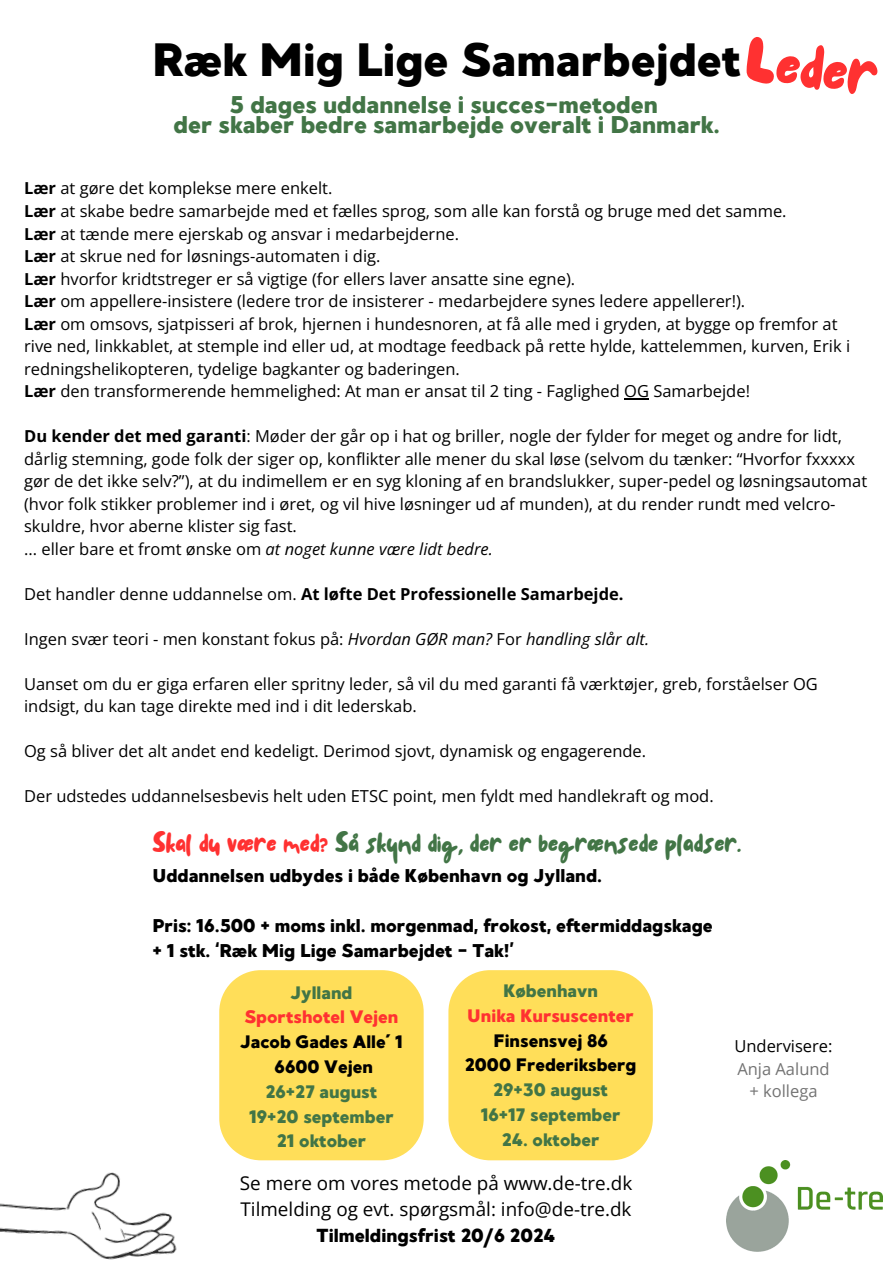
<style>
.page{position:relative;width:894px;height:1264px;background:#fff}
.page>*{position:absolute;margin:0;border:0;box-sizing:border-box;transform-origin:0 0}
.t1{font:66.6px "NF Lepetitcochon Regular";color:#ff3131}
.t2{font:46.65px "MADE Good Time Grotesk";color:#000}
.t3{font:27.6px "NF Lepetitcochon Regular";color:#427546}
.t4{font:24.15px/20.2px "MADE Good Time Grotesk";color:#427546;text-align:center}
.t5{font:18.9px/26px "Open Sans";color:#000;text-align:center}
.t6{font:18.45px/24.8px "MADE Good Time Grotesk";color:#000}
.t7{font:18px/24.8px "MADE Good Time Grotesk";color:#427546;text-align:center}
.t8{font:16.5px/22.5px "Open Sans";color:#000}
.t9{font:700 16.5px "Open Sans";color:#000}
.t10{font:16.5px "Open Sans";color:#737373}
.s1{font-weight:700}
.s2{font-style:italic}
.s3{font-weight:400}
.s4{color:#ff3131}
.s5{color:#000}
.s6{font-family:"MADE Good Time Grotesk"}
</style>
<div class="page">
<img style="left:0;top:1160px;width:259px;height:100px">
<img style="left:726px;top:1160px;width:155px;height:91px">
<svg style="left:624px;top:398px;width:25px;height:1px"></svg>
<div style="left:448px;top:970px;width:204px;height:190px;background:#ffde59"></div>
<div style="left:219px;top:970px;width:204px;height:190px;background:#ffde59"></div>
<p class="t2" style="left:152px;top:30px;width:590px">Ræk Mig Lige Samarbejdet</p>
<h4 class="t1" style="left:752px;top:13px;width:133px;rotate:7deg">Leder</h4>
<h4 class="t4" style="left:173px;top:94px;width:547px">5 dages uddannelse i succes-metoden<br>der skaber bedre samarbejde overalt i Danmark.</h4>
<h3 class="t8" style="left:24px;top:177px;width:310px"><span class="s1">Lær</span> at gøre det komplekse mere enkelt.</h3>
<p class="t8" style="left:24px;top:199px;width:763px"><span class="s1">Lær</span> at skabe bedre samarbejde med et fælles sprog, som alle kan forstå og bruge med det samme.</p>
<p class="t8" style="left:24px;top:222px;width:436px"><span class="s1">Lær</span> at tænde mere ejerskab og ansvar i medarbejderne.</p>
<p class="t8" style="left:24px;top:244px;width:358px"><span class="s1">Lær</span> at skrue ned for løsnings-automaten i dig.</p>
<p class="t8" style="left:24px;top:267px;width:552px"><span class="s1">Lær</span> hvorfor kridtstreger er så vigtige (for ellers laver ansatte sine egne).</p>
<p class="t8" style="left:24px;top:289px;width:722px"><span class="s1">Lær</span> om appellere-insistere (ledere tror de insisterer - medarbejdere synes ledere appellerer!).</p>
<p class="t8" style="left:24px;top:312px;width:814px"><span class="s1">Lær</span> om omsovs, sjatpisseri af brok, hjernen i hundesnoren, at få alle med i gryden, at bygge op fremfor at</p>
<p class="t8" style="left:24px;top:334px;width:827px">rive ned, linkkablet, at stemple ind eller ud, at modtage feedback på rette hylde, kattelemmen, kurven, Erik i redningshelikopteren, tydelige bagkanter og baderingen.</p>
<p class="t8" style="left:24px;top:379px;width:727px"><span class="s1">Lær</span> den transformerende hemmelighed: At man er ansat til 2 ting - Faglighed OG Samarbejde!</p>
<p class="t8" style="left:24px;top:424px;width:844px"><span class="s1">Du kender det med garanti</span>: Møder der går op i hat og briller, nogle der fylder for meget og andre for lidt, dårlig stemning, gode folk der siger op, konflikter alle mener du skal løse (selvom du tænker: “Hvorfor fxxxxx gør de det ikke selv?”), at du indimellem er en syg kloning af en brandslukker, super-pedel og løsningsautomat (hvor folk stikker problemer ind i øret, og vil hive løsninger ud af munden), at du render rundt med velcro&shy;skuldre, hvor aberne klister sig fast.</p>
<p class="t8" style="left:24px;top:537px;width:470px">... eller bare et fromt ønske om <span class="s2">at noget kunne være lidt bedre.</span></p>
<p class="t9" style="left:24px;top:582px;width:600px"><span class="s3">Det handler denne uddannelse om.</span> At løfte Det Professionelle Samarbejde.</p>
<p class="t8" style="left:24px;top:627px;width:626px">Ingen svær teori - men konstant fokus på: <span class="s2">Hvordan GØR man?</span> For <span class="s2">handling slår alt.</span></p>
<p class="t8" style="left:24px;top:672px;width:795px">Uanset om du er giga erfaren eller spritny leder, så vil du med garanti få værktøjer, greb, forståelser OG indsigt, du kan tage direkte med ind i dit lederskab.</p>
<p class="t8" style="left:24px;top:739px;width:623px">Og så bliver det alt andet end kedeligt. Derimod sjovt, dynamisk og engagerende.</p>
<p class="t8" style="left:24px;top:784px;width:691px">Der udstedes uddannelsesbevis helt uden ETSC point, men fyldt med handlekraft og mod.</p>
<p class="t3" style="left:152px;top:823px;width:590px"><span class="s4">Skal du være med?</span> Så skynd dig, der er begrænsede pladser.</p>
<p class="t6" style="left:152px;top:863px;width:451px">Uddannelsen udbydes i både København og Jylland.</p>
<p class="t6" style="left:152px;top:913px;width:561px">Pris: 16.500 + moms inkl. morgenmad, frokost, eftermiddagskage + 1 stk. ‘Ræk Mig Lige Samarbejdet - Tak!’</p>
<p class="t7" style="left:240px;top:980px;width:164px">Jylland<br><span class="s4">Sportshotel Vejen<br></span><span class="s5">Jacob Gades Alle´ 1<br>6600 Vejen<br></span>26+27 august<br>19+20 september<br>21 oktober</p>
<h4 class="t7" style="left:464px;top:978px;width:173px">København<br><span class="s4">Unika Kursuscenter<br></span><span class="s5">Finsensvej 86<br>2000 Frederiksberg<br></span>29+30 august<br>16+17 september</h4>
<h4 class="t7" style="left:501px;top:1127px;width:99px">24. oktober</h4>
<h4 class="t5" style="left:240px;top:1169px;width:394px">Se mere om vores metode på www.de-tre.dk<br>Tilmelding og evt. spørgsmål: info@de-tre.dk<br><span class="s6">Tilmeldingsfrist 20/6 2024</span></h4>
<p class="t8" style="left:734px;top:1034px;width:100px">Undervisere:</p>
<h4 class="t10" style="left:737px;top:1057px;width:94px">Anja Aalund</h4>
<p class="t10" style="left:749px;top:1079px;width:70px">+ kollega</p>
</div>
